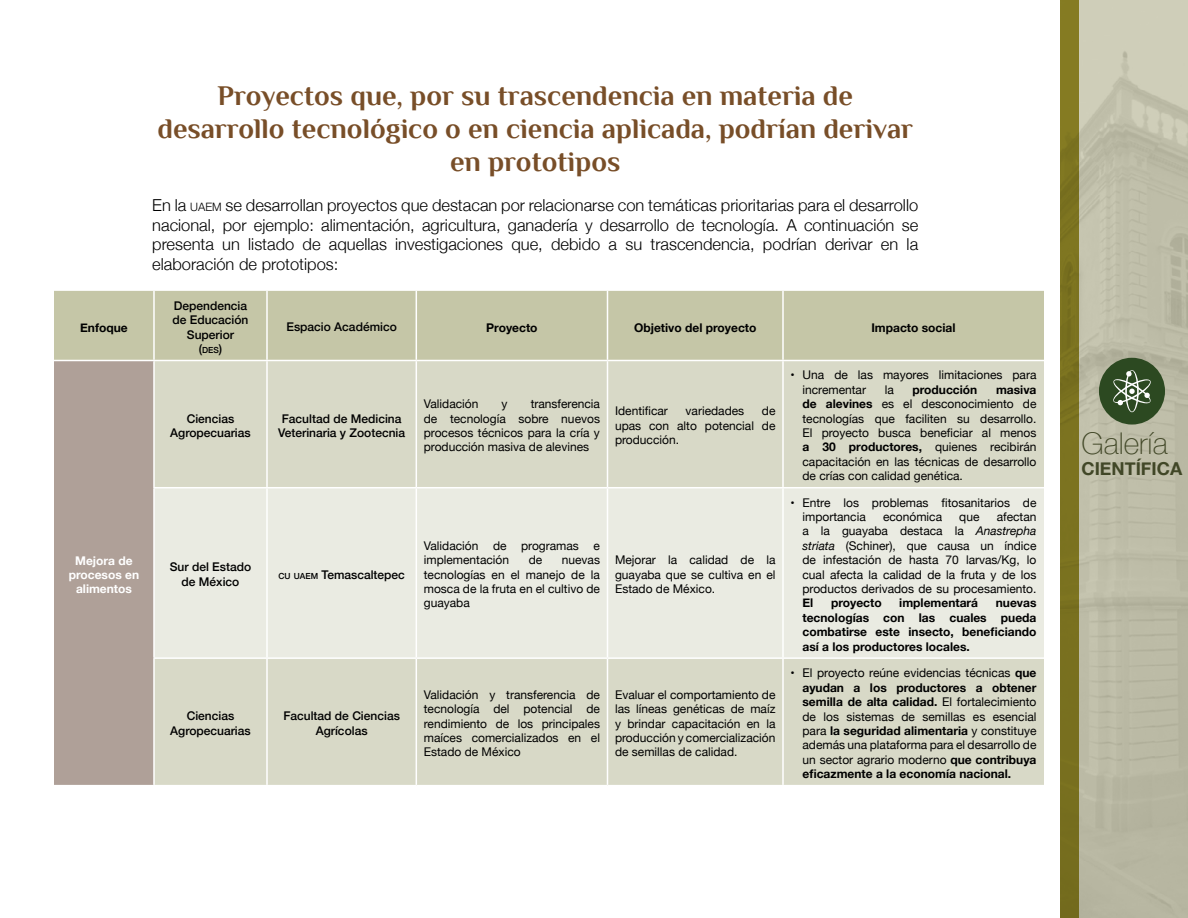
<style>
.page{position:relative;width:1188px;height:918px;background:#fff}
.page>*{position:absolute;margin:0;border:0;box-sizing:border-box;transform-origin:0 0}
.t1{font:100 30px "Helvetica Neue";color:#414727}
.t2{font:700 28.5px/33px "Philosopher";color:#784e28;text-align:center}
.t3{font:700 17.85px "Helvetica Neue";color:#414727}
.t4{font:300 16.5px/19.8px "Helvetica Neue";color:#000;text-align:justify}
.t5{font:12px/14.4px "Helvetica Neue";color:#000;text-align:justify}
.t6{font:500 12px/14.4px "Helvetica Neue";color:#000;text-align:center}
.t7{font:700 12px/14.4px "Helvetica Neue";color:#000;text-align:justify}
.t8{font:700 12px/14.4px "Helvetica Neue";color:#fff;text-align:center}
.t9{font:500 8.4px "Helvetica Neue";color:#000}
.s1{font-size:11.55px}
.s2{font-size:12px}
.s3{font-size:8.4px}
.s4{font-weight:700}
.s5{font-style:italic}
</style>
<div class="page">
<img style="left:1079px;top:0;width:109px;height:918px">
<div style="left:1099px;top:358px;width:66px;height:67px;background:#2c4921;border-radius:50%"></div>
<svg style="left:1113px;top:370px;width:38px;height:42px"></svg>
<div style="left:1060px;top:0;width:19px;height:918px;background:#7a721f"></div>
<div style="left:54px;top:291px;width:990px;height:69px;background:#c5c6a7"></div>
<div style="left:54px;top:360px;width:100px;height:426px;background:#afa098"></div>
<div style="left:155px;top:361px;width:889px;height:424px;background:#d8d9c7"></div>
<div style="left:155px;top:488px;width:889px;height:169px;background:#eaebe2"></div>
<hr style="left:54px;top:360px;width:100px;height:1px;background:#fff">
<hr style="left:153px;top:487px;width:114px;height:1px;background:#fff">
<hr style="left:267px;top:487px;width:149px;height:1px;background:#fff">
<hr style="left:416px;top:487px;width:192px;height:1px;background:#fff">
<hr style="left:608px;top:487px;width:175px;height:1px;background:#fff">
<hr style="left:783px;top:487px;width:261px;height:1px;background:#fff">
<hr style="left:153px;top:657px;width:114px;height:2px;background:#fff">
<hr style="left:267px;top:657px;width:149px;height:2px;background:#fff">
<hr style="left:416px;top:657px;width:192px;height:2px;background:#fff">
<hr style="left:608px;top:657px;width:175px;height:2px;background:#fff">
<hr style="left:783px;top:657px;width:261px;height:2px;background:#fff">
<hr style="left:54px;top:785px;width:100px;height:1px;background:#fff">
<hr style="left:153px;top:361px;width:2px;height:126px;background:#fff">
<hr style="left:266px;top:361px;width:2px;height:126px;background:#fff">
<hr style="left:416px;top:361px;width:1px;height:126px;background:#fff">
<hr style="left:607px;top:361px;width:1px;height:126px;background:#fff">
<hr style="left:782px;top:361px;width:2px;height:126px;background:#fff">
<hr style="left:153px;top:488px;width:2px;height:169px;background:#fff">
<hr style="left:266px;top:488px;width:2px;height:169px;background:#fff">
<hr style="left:416px;top:488px;width:1px;height:169px;background:#fff">
<hr style="left:607px;top:488px;width:1px;height:169px;background:#fff">
<hr style="left:782px;top:488px;width:2px;height:169px;background:#fff">
<hr style="left:153px;top:659px;width:2px;height:126px;background:#fff">
<hr style="left:266px;top:659px;width:2px;height:126px;background:#fff">
<hr style="left:416px;top:659px;width:1px;height:126px;background:#fff">
<hr style="left:607px;top:659px;width:1px;height:126px;background:#fff">
<hr style="left:782px;top:659px;width:2px;height:126px;background:#fff">
<hr style="left:153px;top:291px;width:2px;height:69px;background:#fff">
<hr style="left:266px;top:291px;width:2px;height:69px;background:#fff">
<hr style="left:416px;top:291px;width:1px;height:69px;background:#fff">
<hr style="left:607px;top:291px;width:1px;height:69px;background:#fff">
<hr style="left:782px;top:291px;width:2px;height:69px;background:#fff">
<p class="t7" style="left:80px;top:320px;width:49px">Enfoque</p>
<p class="t8" style="left:69px;top:553px;width:72px">Mejora de procesos en alimentos</p>
<h2 class="t2" style="left:157px;top:80px;width:757px">Proyectos que, por su trascendencia en materia de desarrollo tecnológico o en ciencia aplicada, podrían derivar en prototipos</h2>
<p class="t4" style="left:152px;top:194px;width:768px">En la <span class="s1">UAEM</span> se desarrollan proyectos que destacan por relacionarse con temáticas prioritarias para el desarrollo nacional, por ejemplo: alimentación, agricultura, ganadería y desarrollo de tecnología. A continuación se presenta un listado de aquellas investigaciones que, debido a su trascendencia, podrían derivar en la elaboración de prototipos:</p>
<p class="t6" style="left:172px;top:298px;width:78px">Dependencia de Educación<br>Superior</p>
<p class="t9" style="left:199px;top:343px;width:25px"><span class="s2">(</span>DES<span class="s2">)</span></p>
<p class="t6" style="left:287px;top:319px;width:112px">Espacio Académico</p>
<p class="t7" style="left:486px;top:320px;width:53px">Proyecto</p>
<p class="t7" style="left:634px;top:320px;width:124px">Objetivo del proyecto</p>
<p class="t7" style="left:871px;top:320px;width:86px">Impacto social</p>
<p class="t6" style="left:170px;top:411px;width:82px">Ciencias<br>Agropecuarias</p>
<p class="t6" style="left:278px;top:411px;width:128px">Facultad de Medicina<br>Veterinaria y Zootecnia</p>
<p class="t6" style="left:170px;top:559px;width:83px">Sur del Estado de México</p>
<p class="t6" style="left:278px;top:567px;width:128px"><span class="s3">CU UAEM</span> Temascaltepec</p>
<p class="t6" style="left:170px;top:708px;width:82px">Ciencias<br>Agropecuarias</p>
<p class="t6" style="left:283px;top:708px;width:118px">Facultad de Ciencias<br>Agrícolas</p>
<p class="t5" style="left:424px;top:397px;width:56px">Validación</p>
<p class="t5" style="left:502px;top:397px;width:7px">y</p>
<p class="t5" style="left:424px;top:397px;width:178px;text-indent:107px">transferencia de tecnología sobre nuevos procesos técnicos para la cría y producción masiva de alevines</p>
<p class="t5" style="left:615px;top:405px;width:54px">Identificar</p>
<p class="t5" style="left:686px;top:405px;width:60px">variedades</p>
<p class="t5" style="left:615px;top:405px;width:162px;text-indent:147px">de upas con alto potencial de producción.</p>
<p class="t5" style="left:424px;top:539px;width:178px">Validación de programas e implementación</p>
<p class="t5" style="left:529px;top:553px;width:15px">de</p>
<p class="t5" style="left:424px;top:553px;width:178px;text-indent:138px">nuevas tecnologías en el manejo de la mosca de la fruta en el cultivo de guayaba</p>
<p class="t5" style="left:615px;top:553px;width:162px">Mejorar la calidad de la guayaba que se cultiva en el Estado de México.</p>
<p class="t5" style="left:424px;top:688px;width:178px">Validación y transferencia de tecnología del potencial de rendimiento de los principales maíces comercializados en el Estado de México</p>
<p class="t5" style="left:615px;top:688px;width:162px">Evaluar el comportamiento de las líneas genéticas de maíz y brindar capacitación en la producción y comercialización de semillas de calidad.</p>
<p class="t5" style="left:803px;top:369px;width:236px;text-indent:-12px">• Una de las mayores limitaciones para incrementar</p>
<p class="t5" style="left:885px;top:383px;width:11px">la</p>
<p class="t7" style="left:913px;top:383px;width:66px">producción</p>
<p class="t5" style="left:803px;top:383px;width:236px;text-indent:194px"><span class="s4">masiva de alevines</span> es el desconocimiento de tecnologías que faciliten su desarrollo.<br>El proyecto busca beneficiar al menos <span class="s4">a 30 productores,</span> quienes recibirán capacitación en las técnicas de desarrollo de crías con calidad genética.</p>
<p class="t5" style="left:803px;top:496px;width:235px;text-indent:-12px">• Entre los problemas fitosanitarios de importancia</p>
<p class="t5" style="left:883px;top:510px;width:61px">económica</p>
<p class="t5" style="left:959px;top:510px;width:22px">que</p>
<p class="t5" style="left:803px;top:510px;width:236px;text-indent:194px">afectan a la guayaba destaca la <span class="s5">Anastrepha striata</span> (Schiner), que causa un índice de infestación de hasta 70 larvas/Kg, lo cual afecta la calidad de la fruta y de los productos derivados de su procesamiento.</p>
<p class="t7" style="left:803px;top:596px;width:12px">El</p>
<p class="t7" style="left:831px;top:596px;width:52px">proyecto</p>
<p class="t7" style="left:899px;top:596px;width:80px">implementará</p>
<p class="t7" style="left:803px;top:596px;width:236px;text-indent:193px">nuevas tecnologías con las cuales pueda combatirse este insecto, beneficiando así a los productores locales.</p>
<p class="t5" style="left:803px;top:667px;width:236px;text-indent:-12px">• El proyecto reúne evidencias técnicas <span class="s4">que ayudan a los productores a obtener semilla de alta calidad.</span> El fortalecimiento de los sistemas de semillas es esencial para <span class="s4">la seguridad alimentaria</span> y constituye además una plataforma para el desarrollo de un sector agrario moderno <span class="s4">que contribuya eficazmente a la economía nacional.</span></p>
<h1 class="t1" style="left:1081px;top:420px;width:88px">Galería</h1>
<h3 class="t3" style="left:1081px;top:455px;width:102px">CIENTÍFICA</h3>
</div>
